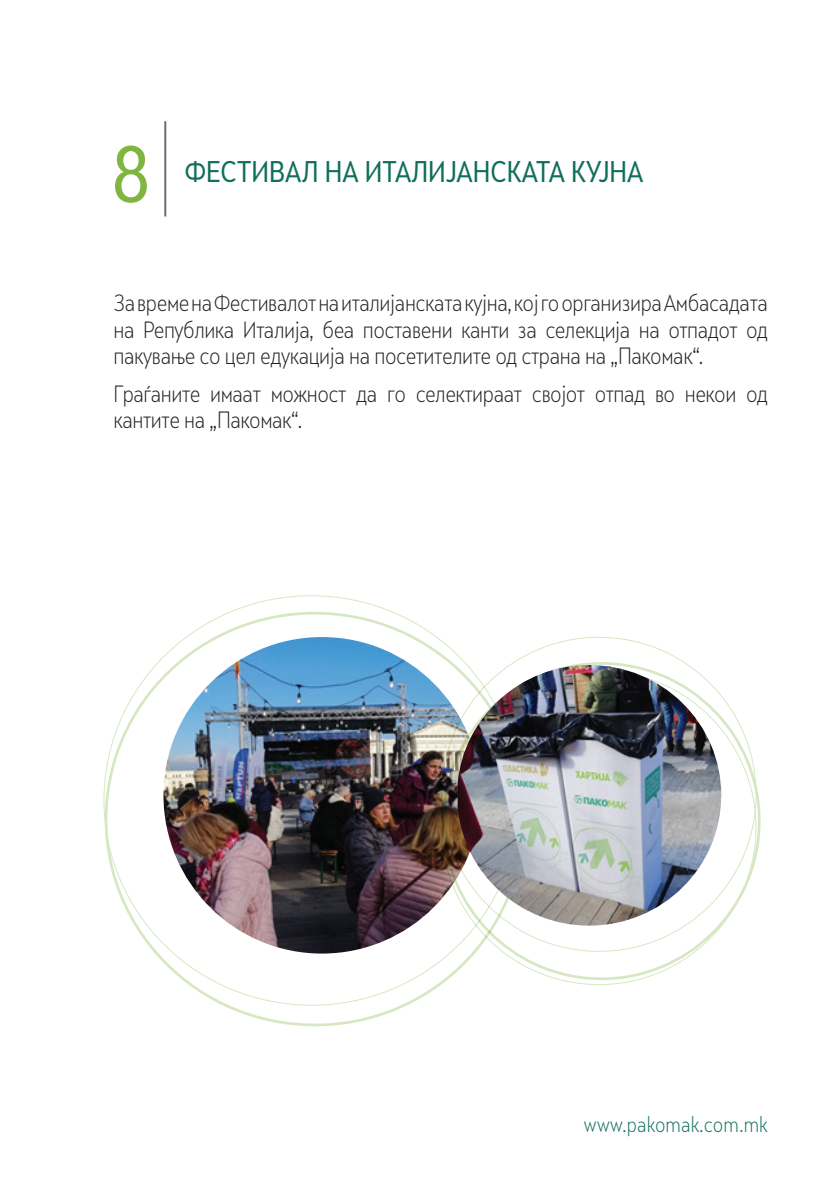
<style>
.page{position:relative;width:840px;height:1191px;background:#fff}
.page>*{position:absolute;margin:0;border:0;box-sizing:border-box;transform-origin:0 0}
.t1{font:75.4px "Skola Sans Cn";color:#7fb640}
.t2{font:28px "Skola Sans Cn";color:#106f5b}
.t3{font:300 22px/26.4px "Skola Sans Cn";letter-spacing:-.02em;color:#231f20;text-align:justify}
.t4{font:300 20px "Skola Sans Cn";color:#106f5b}
</style>
<div class="page">
<svg style="left:103px;top:595px;width:330px;height:421px"></svg>
<img style="left:163px;top:637px;width:317px;height:316px;border-radius:158px">
<svg style="left:433px;top:960px;width:251px;height:30px"></svg>
<svg style="left:433px;top:634px;width:328px;height:326px"></svg>
<img style="left:457px;top:665px;width:263px;height:260px">
<hr style="left:164px;top:121px;width:2px;height:95px;background:#6c6d70">
<h1 class="t1" style="left:112px;top:129px;width:39px">8</h1>
<p class="t2" style="left:185px;top:154px;width:460px">ФЕСТИВАЛ НА ИТАЛИЈАНСКАТА КУЈНА</p>
<p class="t3" style="left:113px;top:290px;width:655px">За време на Фестивалот на италијанската кујна, кој го организира Амбасадата на Република Италија, беа поставени канти за селекција на отпадот од пакување со цел едукација на посетителите од страна на „Пакомак“.</p>
<p class="t3" style="left:113px;top:380px;width:655px">Граѓаните имаат можност да го селектираат својот отпад во некои од кантите на „Пакомак“.</p>
<p class="t4" style="left:583px;top:1113px;width:185px">www.pakomak.com.mk</p>
</div>
